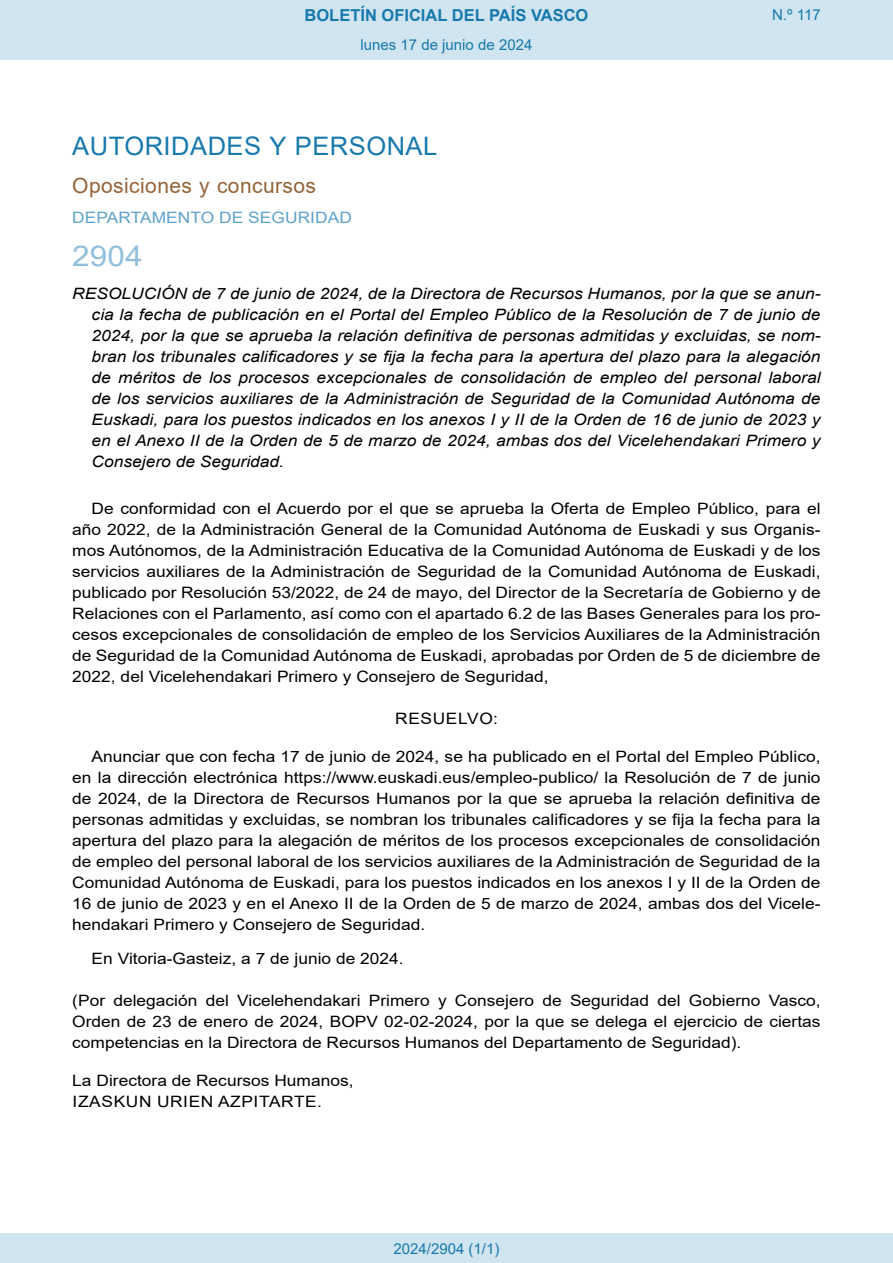
<style>
.page{position:relative;width:893px;height:1263px;background:#fff}
.page>*{position:absolute;margin:0;border:0;box-sizing:border-box;transform-origin:0 0}
.BOPVOrden{font:28.5px "Arial";color:#90c0db;scale:1.11 1}
.BOPVSeccion{font:25.5px "Arial";letter-spacing:.02em;color:#1879ad}
.BOPVSubseccion{font:21px "Arial";letter-spacing:.02em;color:#956338}
.t1{font:700 16.5px "Arial";color:#1879ad}
.BOPVDetalle{font:15.6px/21px "Arial";color:#000;text-align:justify;scale:1.11 1}
.BOPVTitulo{font:italic 15.6px/21px "Arial";color:#000;text-align:justify;scale:1.11 1}
.BOPVDisposicionTitulo{font:15.6px/21px "Arial";color:#000;text-align:justify;scale:1.11 1}
.BOPVFirmaLugFec{font:15.6px "Arial";color:#000;scale:1.11 1}
.BOPVFirmaPuesto{font:15.6px "Arial";color:#000;scale:1.11 1}
.BOPVOrganismo{font:15.6px "Arial";letter-spacing:.005em;color:#5ea4ca;scale:1.11 1}
.BOPVFirmaNombre{font:15.6px "Arial";letter-spacing:.035em;color:#000;scale:1.11 1}
.BOPVClave{font:15.6px "Arial";letter-spacing:.035em;color:#000;scale:1.11 1}
.Paginacion_Centro{font:15px "Arial";color:#1879ad}
</style>
<div class="page">
<div style="left:0;top:0;width:893px;height:60px;background:#d0e5f0"></div>
<div style="left:0;top:1233px;width:893px;height:30px;background:#d0e5f0"></div>
<p class="t1" style="left:305px;top:3px;width:285px">BOLETÍN OFICIAL DEL PAÍS VASCO</p>
<p class="Paginacion_Centro" style="left:361px;top:35px;width:173px">lunes 17 de junio de 2024</p>
<p class="Paginacion_Centro" style="left:772px;top:5px;width:50px">N.º 117</p>
<p class="BOPVSeccion" style="left:72px;top:128px;width:366px">AUTORIDADES Y PERSONAL</p>
<p class="BOPVSubseccion" style="left:72px;top:171px;width:245px">Oposiciones y concursos</p>
<p class="BOPVOrganismo" style="left:72px;top:207px;width:253px">DEPARTAMENTO DE SEGURIDAD</p>
<p class="BOPVOrden" style="left:72px;top:236px;width:65px">2904</p>
<p class="BOPVTitulo" style="left:92px;top:284px;width:658px;text-indent:-19px">RESOLUCIÓN de 7 de junio de 2024, de la Directora de Recursos Humanos, por la que se anun&shy;cia la fecha de publicación en el Portal del Empleo Público de la Resolución de 7 de junio de 2024, por la que se aprueba la relación definitiva de personas admitidas y excluidas, se nom&shy;bran los tribunales calificadores y se fija la fecha para la apertura del plazo para la alegación de méritos de los procesos excepcionales de consolidación de empleo del personal laboral de los servicios auxiliares de la Administración de Seguridad de la Comunidad Autónoma de Euskadi, para los puestos indicados en los anexos I y II de la Orden de 16 de junio de 2023 y en el Anexo II de la Orden de 5 de marzo de 2024, ambas dos del Vicelehendakari Primero y Consejero de Seguridad.</p>
<p class="BOPVDetalle" style="left:72px;top:498px;width:676px;text-indent:19px">De conformidad con el Acuerdo por el que se aprueba la Oferta de Empleo Público, para el año 2022, de la Administración General de la Comunidad Autónoma de Euskadi y sus Organis&shy;mos Autónomos, de la Administración Educativa de la Comunidad Autónoma de Euskadi y de los servicios auxiliares de la Administración de Seguridad de la Comunidad Autónoma de Euskadi, publicado por Resolución 53/2022, de 24 de mayo, del Director de la Secretaría de Gobierno y de Relaciones con el Parlamento, así como con el apartado 6.2 de las Bases Generales para los pro&shy;cesos excepcionales de consolidación de empleo de los Servicios Auxiliares de la Administración de Seguridad de la Comunidad Autónoma de Euskadi, aprobadas por Orden de 5 de diciembre de 2022, del Vicelehendakari Primero y Consejero de Seguridad,</p>
<p class="BOPVClave" style="left:395px;top:708px;width:94px">RESUELVO:</p>
<p class="BOPVDetalle" style="left:72px;top:746px;width:676px;text-indent:19px">Anunciar que con fecha 17 de junio de 2024, se ha publicado en el Portal del Empleo Público, en la dirección electrónica https://www.euskadi.eus/empleo-publico/ la Resolución de 7 de junio de 2024, de la Directora de Recursos Humanos por la que se aprueba la relación definitiva de personas admitidas y excluidas, se nombran los tribunales calificadores y se fija la fecha para la apertura del plazo para la alegación de méritos de los procesos excepcionales de consolidación de empleo del personal laboral de los servicios auxiliares de la Administración de Seguridad de la Comunidad Autónoma de Euskadi, para los puestos indicados en los anexos I y II de la Orden de 16 de junio de 2023 y en el Anexo II de la Orden de 5 de marzo de 2024, ambas dos del Vicele&shy;hendakari Primero y Consejero de Seguridad.</p>
<p class="BOPVFirmaLugFec" style="left:92px;top:948px;width:283px">En Vitoria-Gasteiz, a 7 de junio de 2024.</p>
<p class="BOPVDisposicionTitulo" style="left:72px;top:990px;width:676px">(Por delegación del Vicelehendakari Primero y Consejero de Seguridad del Gobierno Vasco, Orden de 23 de enero de 2024, BOPV 02-02-2024, por la que se delega el ejercicio de ciertas competencias en la Directora de Recursos Humanos del Departamento de Seguridad).</p>
<p class="BOPVFirmaPuesto" style="left:72px;top:1070px;width:255px">La Directora de Recursos Humanos,</p>
<p class="BOPVFirmaNombre" style="left:73px;top:1091px;width:226px">IZASKUN URIEN AZPITARTE.</p>
<p class="Paginacion_Centro" style="left:393px;top:1238px;width:107px">2024/2904 (1/1)</p>
</div>
